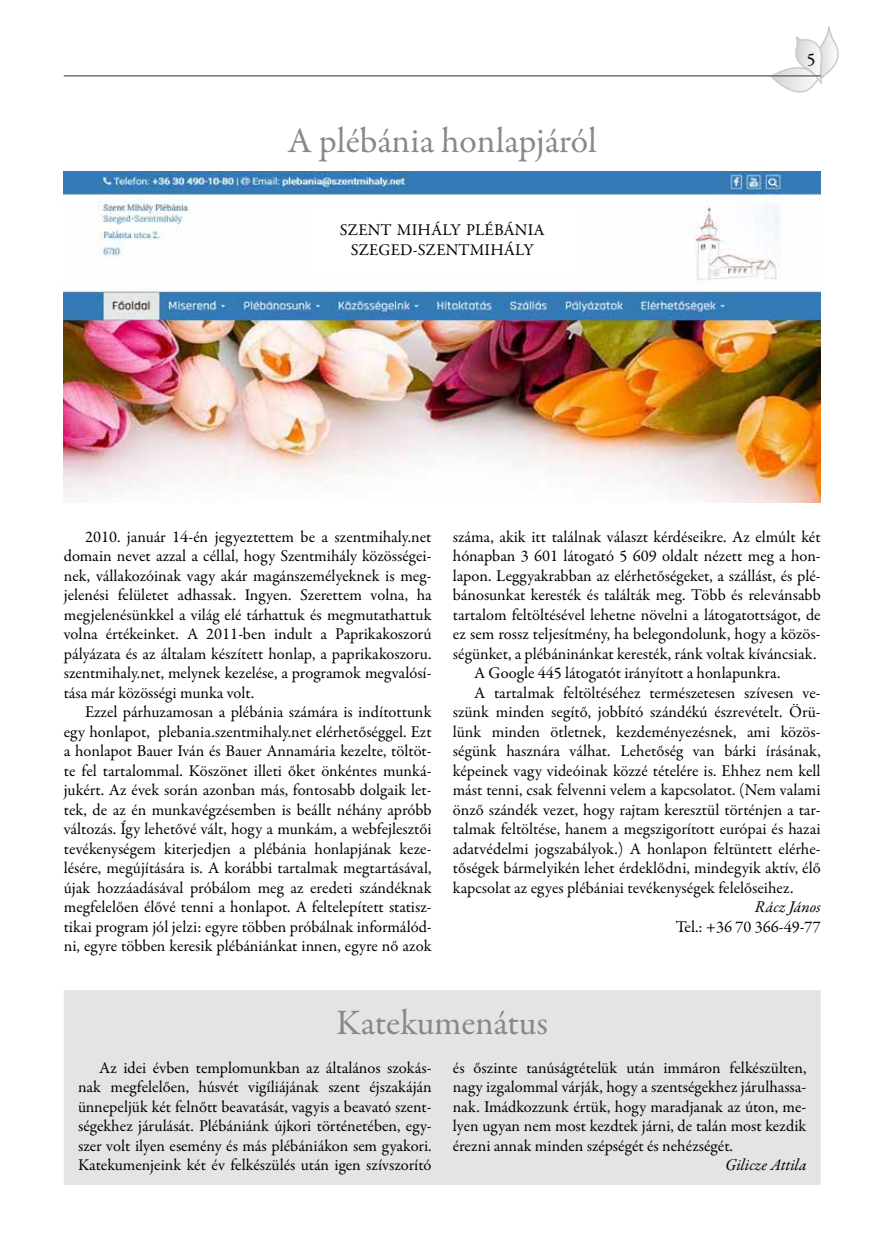
<style>
.page{position:relative;width:893px;height:1260px;background:#fff}
.page>*{position:absolute;margin:0;border:0;box-sizing:border-box;transform-origin:0 0}
.t1{font:36px "Garamond Premr Pro";color:#87888a}
.t2{font:18px "Garamond Premr Pro";color:#000}
.t3{font:16.5px/19.5px "Garamond Premr Pro";color:#000;text-align:justify}
.t4{font:italic 16.5px "Garamond Premr Pro";color:#000}
</style>
<div class="page">
<svg style="left:771px;top:27px;width:68px;height:66px"></svg>
<hr style="left:64px;top:75px;width:757px;height:2px;background:#707172">
<img style="left:64px;top:171px;width:757px;height:331px">
<div style="left:65px;top:991px;width:755px;height:193px;background:#e3e4e4"></div>
<div style="left:64px;top:990px;width:757px;height:195px;border:2px solid #e3e4e4"></div>
<div style="left:307px;top:206px;width:270px;height:67px;background:#fff"></div>
<h1 class="t1" style="left:287px;top:118px;width:311px">A plébánia honlapjáról</h1>
<p class="t3" style="left:340px;top:221px;width:206px;text-align:center">SZENT MIHÁLY PLÉBÁNIA<br>SZEGED-SZENTMIHÁLY</p>
<p class="t2" style="left:807px;top:48px;width:10px">5</p>
<p class="t3" style="left:64px;top:527px;width:369px;text-indent:21px">2010. január 14-én jegyeztettem be a szentmihaly.net domain nevet azzal a céllal, hogy Szentmihály közösségei&shy;nek, vállakozóinak vagy akár magánszemélyeknek is meg&shy;jelenési felületet adhassak. Ingyen. Szerettem volna, ha megjelenésünkkel a világ elé tárhattuk és megmutathattuk volna értékeinket. A 2011-ben indult a Paprikakoszorú pályázata és az általam készített honlap, a paprikakoszoru. szentmihaly.net, melynek kezelése, a programok megvalósí&shy;tása már közösségi munka volt.</p>
<p class="t3" style="left:64px;top:702px;width:369px;text-indent:21px">Ezzel párhuzamosan a plébánia számára is indítottunk egy honlapot, plebania.szentmihaly.net elérhetőséggel. Ezt a honlapot Bauer Iván és Bauer Annamária kezelte, töltöt&shy;te fel tartalommal. Köszönet illeti őket önkéntes munká&shy;jukért. Az évek során azonban más, fontosabb dolgaik let&shy;tek, de az én munkavégzésemben is beállt néhány apróbb változás. Így lehetővé vált, hogy a munkám, a webfejlesztői tevékenységem kiterjedjen a plébánia honlapjának keze&shy;lésére, megújítására is. A korábbi tartalmak megtartásával, újak hozzáadásával próbálom meg az eredeti szándéknak megfelelően élővé tenni a honlapot. A feltelepített statisz&shy;tikai program jól jelzi: egyre többen próbálnak informálód&shy;ni, egyre többen keresik plébániánkat innen, egyre nő azok</p>
<p class="t3" style="left:453px;top:527px;width:369px">száma, akik itt találnak választ kérdéseikre. Az elmúlt két</p>
<p class="t3" style="left:453px;top:547px;width:369px">hónapban 3 601 látogató 5 609 oldalt nézett meg a hon-</p>
<p class="t3" style="left:453px;top:566px;width:369px">lapon. Leggyakrabban az elérhetőségeket, a szállást, és plé-</p>
<p class="t3" style="left:453px;top:586px;width:369px">bánosunkat keresték és találták meg. Több és relevánsabb</p>
<p class="t3" style="left:453px;top:605px;width:369px">tartalom feltöltésével lehetne növelni a látogatottságot, de</p>
<p class="t3" style="left:453px;top:625px;width:369px">ez sem rossz teljesítmény, ha belegondolunk, hogy a közös-</p>
<p class="t3" style="left:453px;top:644px;width:365px">ségünket, a plébáninánkat keresték, ránk voltak kíváncsiak.</p>
<p class="t3" style="left:474px;top:664px;width:308px">A Google 445 látogatót irányított a honlapunkra.</p>
<p class="t3" style="left:474px;top:683px;width:348px">A tartalmak feltöltéséhez természetesen szívesen ve-</p>
<p class="t3" style="left:453px;top:703px;width:369px">szünk minden segítő, jobbító szándékú észrevételt. Örü-</p>
<p class="t3" style="left:453px;top:722px;width:369px">lünk minden ötletnek, kezdeményezésnek, ami közös-</p>
<p class="t3" style="left:453px;top:742px;width:369px">ségünk hasznára válhat. Lehetőség van bárki írásának,</p>
<p class="t3" style="left:453px;top:761px;width:369px">képeinek vagy videóinak közzé tételére is. Ehhez nem kell</p>
<p class="t3" style="left:453px;top:781px;width:369px">mást tenni, csak felvenni velem a kapcsolatot. (Nem valami</p>
<p class="t3" style="left:453px;top:800px;width:369px">önző szándék vezet, hogy rajtam keresztül történjen a tar-</p>
<p class="t3" style="left:453px;top:820px;width:369px">talmak feltöltése, hanem a megszigorított európai és hazai</p>
<p class="t3" style="left:453px;top:839px;width:369px">adatvédelmi jogszabályok.) A honlapon feltüntett elérhe-</p>
<p class="t3" style="left:453px;top:859px;width:369px">tőségek bármelyikén lehet érdeklődni, mindegyik aktív, élő</p>
<p class="t3" style="left:453px;top:878px;width:342px">kapcsolat az egyes plébániai tevékenységek felelőseihez.</p>
<p class="t4" style="left:755px;top:897px;width:67px">Rácz János</p>
<p class="t3" style="left:676px;top:917px;width:146px">Tel.: +36 70 366-49-77</p>
<h1 class="t1" style="left:336px;top:1000px;width:213px">Katekumenátus</h1>
<p class="t3" style="left:78px;top:1058px;width:355px;text-indent:21px">Az idei évben templomunkban az általános szokás&shy;nak megfelelően, húsvét vigíliájának szent éjszakáján ünnepeljük két felnőtt beavatását, vagyis a beavató szent&shy;ségekhez járulását. Plébániánk újkori történetében, egy&shy;szer volt ilyen esemény és más plébániákon sem gyakori.<br>Katekumenjeink két év felkészülés után igen szívszorító</p>
<p class="t3" style="left:453px;top:1058px;width:355px">és őszinte tanúságtételük után immáron felkészülten, nagy izgalommal várják, hogy a szentségekhez járulhassa&shy;nak. Imádkozzunk értük, hogy maradjanak az úton, me&shy;lyen ugyan nem most kezdtek járni, de talán most kezdik érezni annak minden szépségét és nehézségét.</p>
<p class="t4" style="left:725px;top:1154px;width:83px">Gilicze Attila</p>
</div>
